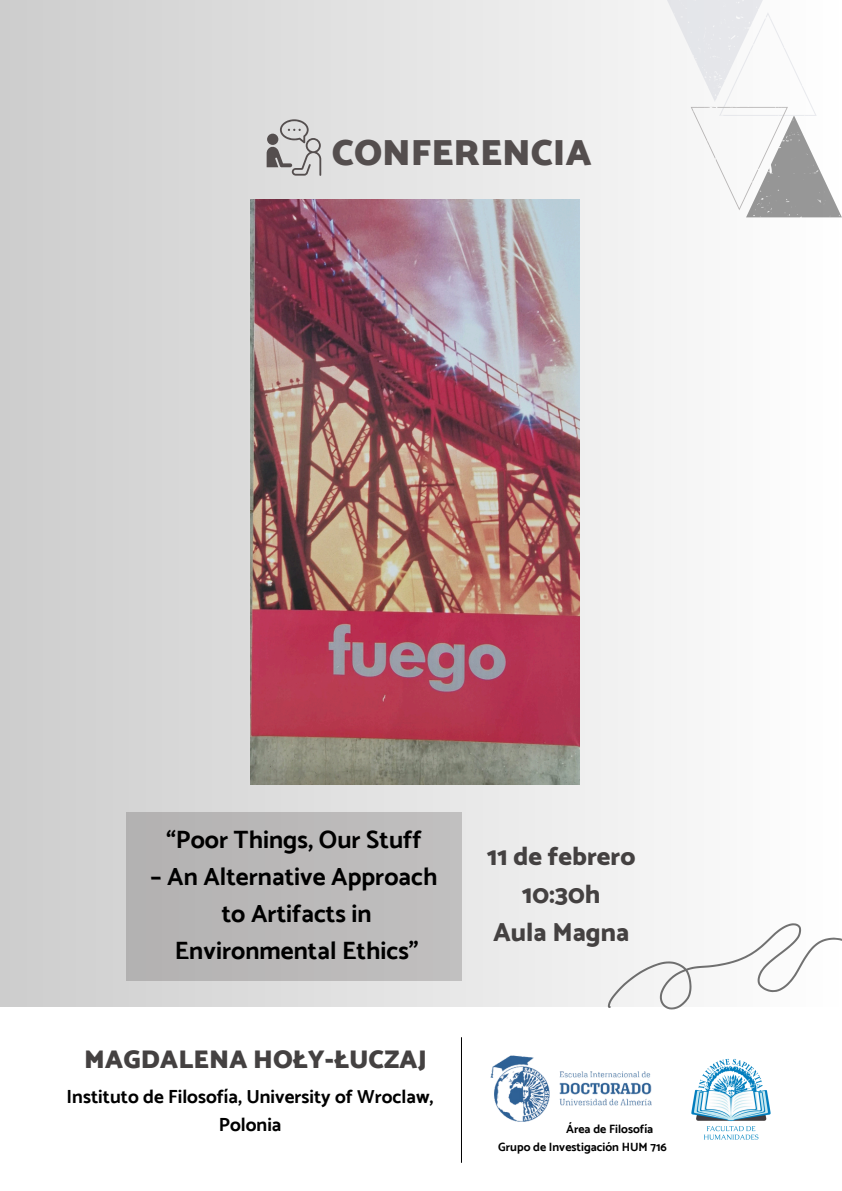
<style>
.page{position:relative;width:842px;height:1191px;background:#fff}
.page>*{position:absolute;margin:0;border:0;box-sizing:border-box;transform-origin:0 0}
.t1{font:900 37px "Catamaran";color:#544e4e}
.t2{font:800 26px/38.2px "Catamaran";color:#444141;text-align:center}
.t3{font:900 26px "Catamaran";color:#444141}
.t4{font:700 25px/36.8px "Catamaran";color:#000;text-align:center}
.t5{font:700 19px/27.8px "Catamaran";color:#000;text-align:center}
.t6{font:700 12px "Catamaran";color:#000}
</style>
<div class="page">
<div style="left:0;top:0;width:842px;height:1190px;background:linear-gradient(to right,#ccc,#fefefe)"></div>
<img style="left:250px;top:199px;width:329px;height:585px">
<svg style="left:267px;top:119px;width:54px;height:57px;background:#bcbaba"></svg>
<svg style="left:667px;top:0;width:175px;height:217px"></svg>
<div style="left:0;top:1007px;width:842px;height:183px;background:#fff"></div>
<div style="left:126px;top:812px;width:336px;height:168px;background:#bab8b8"></div>
<svg style="left:608px;top:923px;width:234px;height:86px"></svg>
<hr style="left:461px;top:1037px;width:1px;height:125px;background:#000">
<img style="left:691px;top:1058px;width:80px;height:82px">
<img style="left:490px;top:1055px;width:162px;height:67px">
<h1 class="t1" style="left:332px;top:124px;width:261px">CONFERENCIA</h1>
<p class="t4" style="left:166px;top:821px;width:257px">“Poor Things, Our Stuff</p>
<p class="t4" style="left:151px;top:858px;width:288px">– An Alternative Approach to Artifacts in<br>Environmental Ethics"</p>
<p class="t3" style="left:84px;top:1039px;width:344px">MAGDALENA HOŁY-ŁUCZAJ</p>
<h3 class="t5" style="left:67px;top:1082px;width:368px">Instituto de Filosofía, University of Wroclaw,<br>Polonia</h3>
<p class="t2" style="left:487px;top:836px;width:150px">11 de febrero<br>10:30h<br>Aula Magna</p>
<p class="t6" style="left:566px;top:1121px;width:89px">Área de Filosofía</p>
<h3 class="t6" style="left:498px;top:1139px;width:170px">Grupo de Investigación HUM 716</h3>
</div>
